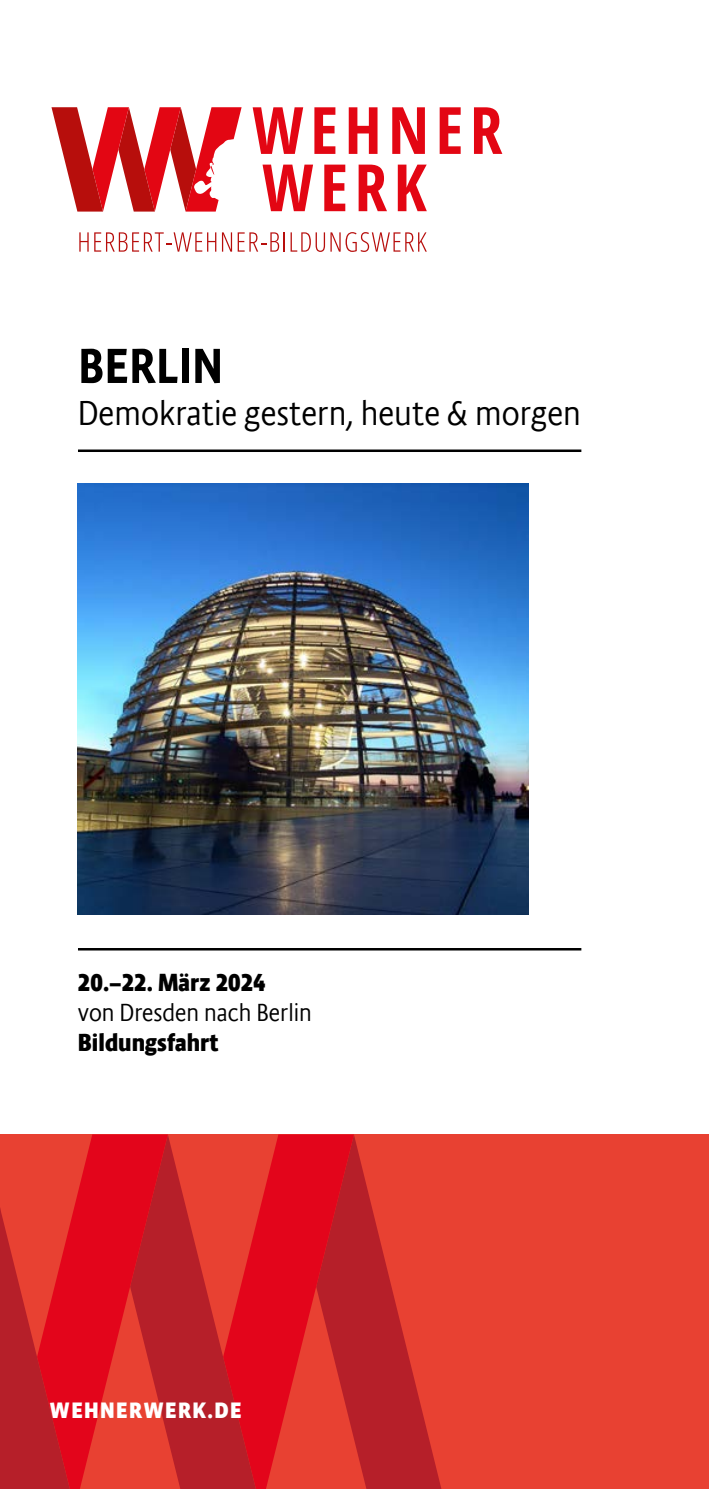
<style>
.page{position:relative;width:709px;height:1489px;background:#fff}
.page>*{position:absolute;margin:0;border:0;box-sizing:border-box;transform-origin:0 0}
.t1{font:500 50px "Absara Sans Headline Offc";color:#000}
.t2{font:300 35px "Absara Sans Headline Offc";color:#000}
.t3{font:700 25px "Absara Sans Headline Offc";color:#000}
.t4{font:300 25px "Absara Sans Headline Offc";color:#000}
.t5{font:700 22.5px "Absara Sans Headline Offc";letter-spacing:.06em;color:#fff}
</style>
<div class="page">
<svg style="left:51px;top:107px;width:190px;height:104px"></svg>
<svg style="left:253px;top:107px;width:50px;height:47px"></svg>
<svg style="left:314px;top:107px;width:21px;height:47px"></svg>
<svg style="left:349px;top:107px;width:28px;height:47px"></svg>
<svg style="left:392px;top:107px;width:33px;height:47px"></svg>
<svg style="left:439px;top:107px;width:21px;height:47px"></svg>
<svg style="left:474px;top:107px;width:28px;height:47px"></svg>
<svg style="left:262px;top:165px;width:51px;height:46px"></svg>
<svg style="left:324px;top:165px;width:21px;height:46px"></svg>
<svg style="left:358px;top:165px;width:29px;height:46px"></svg>
<svg style="left:398px;top:165px;width:29px;height:46px"></svg>
<svg style="left:79px;top:232px;width:137px;height:20px"></svg>
<svg style="left:222px;top:232px;width:10px;height:20px"></svg>
<svg style="left:238px;top:232px;width:189px;height:20px"></svg>
<div style="left:0;top:1134px;width:709px;height:354px;background:#e84132"></div>
<svg style="left:354px;top:1135px;width:87px;height:353px"></svg>
<svg style="left:256px;top:1134px;width:98px;height:354px;fill:#e3051b"></svg>
<svg style="left:168px;top:1136px;width:88px;height:352px"></svg>
<svg style="left:70px;top:1134px;width:98px;height:354px;fill:#e3051b"></svg>
<svg style="left:0;top:1208px;width:70px;height:280px"></svg>
<hr style="left:78px;top:449px;width:503px;height:3px;background:#000">
<img style="left:78px;top:483px;width:450px;height:431px">
<hr style="left:78px;top:948px;width:503px;height:2px;background:#000">
<h1 class="t1" style="left:78px;top:336px;width:147px">BERLIN</h1>
<p class="t2" style="left:78px;top:392px;width:504px">Demokratie gestern, heute &amp; morgen</p>
<p class="t3" style="left:78px;top:966px;width:189px">20.–22. März 2024</p>
<p class="t4" style="left:78px;top:996px;width:235px">von Dresden nach Berlin</p>
<p class="t3" style="left:78px;top:1026px;width:142px">Bildungsfahrt</p>
<p class="t5" style="left:50px;top:1396px;width:193px">WEHNERWERK.DE</p>
</div>
